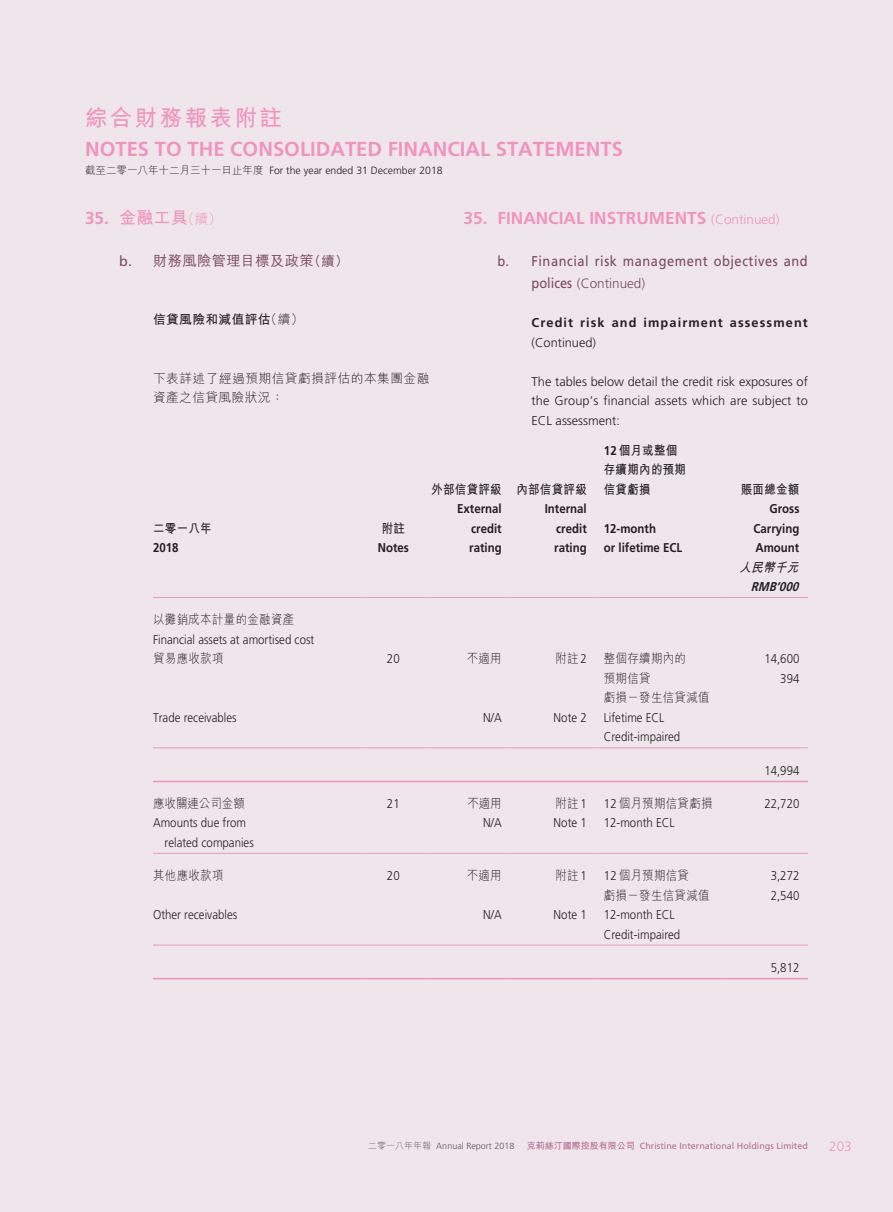
<style>
.page{position:relative;width:893px;height:1212px;background:#efe6eb}
.page>*{position:absolute;margin:0;border:0;box-sizing:border-box;transform-origin:0 0}
.t1{font:700 22.5px "M Hei HK";letter-spacing:.11em;color:#f094bf}
.t2{font:700 20.25px "Frutiger LT Std";color:#f094bf}
._3__標題{font:700 17.25px "Frutiger LT Std";color:#f094bf}
._8__標題-C{font:700 17.25px "M Hei HK";color:#f094bf}
._4__副標題{font:14.25px "Frutiger LT Std";letter-spacing:.045em;color:#7c4962;scale:.9 1}
._9__副標題-C{font:500 14.25px "M Hei HK";letter-spacing:.03em;color:#7c4962}
._4__副標題-2{font:300 13.5px "Frutiger LT Std";color:#7c4962}
.t3{font:300 13.5px "Frutiger LT Std";color:#f094bf}
._1__內文{font:300 12.75px "Frutiger LT Std";color:#231f20;scale:.9 1}
._1__內文-2{font:300 12.75px/19.5px "Frutiger LT Std";color:#231f20;text-align:justify}
._1__內文-3{font:700 12.75px "Frutiger LT Std";color:#231f20;scale:.9 1}
._6__內文-C{font:300 12.75px "M Hei HK";letter-spacing:.03em;color:#231f20;scale:.9 1}
._1__內文-4{font:700 12.75px/19.5px "Frutiger LT Std";letter-spacing:.085em;color:#231f20}
._6__內文-C-2{font:700 12.75px "M Hei HK";letter-spacing:.03em;color:#231f20;scale:.9 1}
._6__內文-C-3{font:300 12.75px/19.5px "M Hei HK";letter-spacing:.03em;color:#231f20}
._6__內文-C-4{font:700 12.75px "M Hei HK";letter-spacing:.03em;color:#231f20}
._1__內文-5{font:300 12.75px "M Hei HK";color:#231f20;scale:.9 1}
._1__內文-6{font:italic 700 12.75px "Frutiger LT Std";color:#231f20;scale:.9 1}
._6__內文-C-5{font:italic 700 12.75px "M Hei HK";color:#231f20;scale:.9 1}
._1__內文-7{font:700 12.75px "M Hei HK";color:#231f20;scale:.9 1}
.t4{font:300 10.5px "Frutiger LT Std";color:#231f20}
.t5{font:9px "Frutiger LT Std";color:#b36e90}
.t6{font:300 9px "Frutiger LT Std";color:#57585a}
.s1{font-family:"M Hei HK"}
.s2{font-weight:300;font-size:13.5px}
.s3{font-weight:400;font-size:14.25px}
.s4{font-weight:300}
.s5{font-family:"Frutiger LT Std"}
.s6{font-family:"Frutiger LT Std";font-weight:400}
.s7{font-size:13.5px}
.s8{font-family:"M Hei HK";font-weight:700}
</style>
<div class="page">
<hr style="left:153px;top:597px;width:208px;height:1px;background:#f094bf">
<hr style="left:361px;top:597px;width:64px;height:1px;background:#f094bf">
<hr style="left:425px;top:597px;width:85px;height:1px;background:#f094bf">
<hr style="left:510px;top:597px;width:85px;height:1px;background:#f094bf">
<hr style="left:595px;top:597px;width:128px;height:1px;background:#f094bf">
<hr style="left:723px;top:597px;width:85px;height:1px;background:#f094bf">
<hr style="left:153px;top:747px;width:208px;height:1px;background:#f094bf">
<hr style="left:361px;top:747px;width:64px;height:1px;background:#f094bf">
<hr style="left:425px;top:747px;width:85px;height:1px;background:#f094bf">
<hr style="left:510px;top:747px;width:85px;height:1px;background:#f094bf">
<hr style="left:595px;top:747px;width:128px;height:1px;background:#f094bf">
<hr style="left:723px;top:747px;width:85px;height:1px;background:#f094bf">
<hr style="left:153px;top:781px;width:208px;height:1px;background:#f094bf">
<hr style="left:361px;top:781px;width:64px;height:1px;background:#f094bf">
<hr style="left:425px;top:781px;width:85px;height:1px;background:#f094bf">
<hr style="left:510px;top:781px;width:85px;height:1px;background:#f094bf">
<hr style="left:595px;top:781px;width:128px;height:1px;background:#f094bf">
<hr style="left:723px;top:781px;width:85px;height:1px;background:#f094bf">
<hr style="left:153px;top:853px;width:208px;height:1px;background:#f094bf">
<hr style="left:361px;top:853px;width:64px;height:1px;background:#f094bf">
<hr style="left:425px;top:853px;width:85px;height:1px;background:#f094bf">
<hr style="left:510px;top:853px;width:85px;height:1px;background:#f094bf">
<hr style="left:595px;top:853px;width:128px;height:1px;background:#f094bf">
<hr style="left:723px;top:853px;width:85px;height:1px;background:#f094bf">
<hr style="left:153px;top:945px;width:208px;height:1px;background:#f094bf">
<hr style="left:361px;top:945px;width:64px;height:1px;background:#f094bf">
<hr style="left:425px;top:945px;width:85px;height:1px;background:#f094bf">
<hr style="left:510px;top:945px;width:85px;height:1px;background:#f094bf">
<hr style="left:595px;top:945px;width:128px;height:1px;background:#f094bf">
<hr style="left:723px;top:945px;width:85px;height:1px;background:#f094bf">
<hr style="left:153px;top:978px;width:208px;height:1px;background:#f094bf">
<hr style="left:361px;top:978px;width:64px;height:1px;background:#f094bf">
<hr style="left:425px;top:978px;width:85px;height:1px;background:#f094bf">
<hr style="left:510px;top:978px;width:85px;height:1px;background:#f094bf">
<hr style="left:595px;top:978px;width:128px;height:1px;background:#f094bf">
<hr style="left:723px;top:978px;width:85px;height:1px;background:#f094bf">
<h1 class="t1" style="left:85px;top:102px;width:199px">綜合財務報表附註</h1>
<h2 class="t2" style="left:85px;top:137px;width:539px">NOTES TO THE CONSOLIDATED FINANCIAL STATEMENTS</h2>
<p class="t4" style="left:85px;top:165px;width:359px"><span class="s1">截至二零一八年十二月三十一日止年度</span> For the year ended 31 December 2018</p>
<p class="_3__標題" style="left:463px;top:208px;width:318px">35. FINANCIAL INSTRUMENTS <span class="s2">(Continued)</span></p>
<p class="_4__副標題" style="left:497px;top:252px;width:346px">b. Financial risk management objectives and</p>
<p class="_4__副標題-2" style="left:531px;top:276px;width:115px"><span class="s3">polices</span> (Continued)</p>
<p class="_1__內文-4" style="left:531px;top:313px;width:278px">Credit risk and impairment assessment <span class="s4">(Continued)</span></p>
<p class="_1__內文-2" style="left:531px;top:372px;width:278px">The tables below detail the credit risk exposures of the Group’s financial assets which are subject to ECL assessment:</p>
<p class="_8__標題-C" style="left:85px;top:205px;width:138px"><span class="s5">35.</span> 金融工具<span class="s2">（續）</span></p>
<p class="_9__副標題-C" style="left:119px;top:250px;width:231px"><span class="s6">b.</span> 財務風險管理目標及政策<span class="s7">（續）</span></p>
<p class="_6__內文-C-4" style="left:153px;top:310px;width:152px">信貸風險和減值評估<span class="s4">（續）</span></p>
<p class="_6__內文-C-3" style="left:153px;top:368px;width:278px">下表詳述了經過預期信貸虧損評估的本集團金融資產之信貸風險狀況：</p>
<p class="_6__內文-C-2" style="left:153px;top:519px;width:67px">二零一八年</p>
<p class="_1__內文-7" style="left:382px;top:519px;width:27px">附註</p>
<p class="_6__內文-C-2" style="left:431px;top:480px;width:80px">外部信貸評級</p>
<p class="_6__內文-C-2" style="left:516px;top:480px;width:80px">內部信貸評級</p>
<p class="_6__內文-C-2" style="left:604px;top:441px;width:83px"><span class="s5">12</span>個月或整個</p>
<p class="_6__內文-C-2" style="left:604px;top:460px;width:93px">存續期內的預期</p>
<p class="_6__內文-C-2" style="left:604px;top:480px;width:54px">信貸虧損</p>
<p class="_6__內文-C-2" style="left:741px;top:480px;width:67px">賬面總金額</p>
<p class="_1__內文-3" style="left:457px;top:501px;width:51px">External</p>
<p class="_1__內文-3" style="left:471px;top:521px;width:36px">credit</p>
<p class="_1__內文-3" style="left:545px;top:501px;width:48px">Internal</p>
<p class="_1__內文-3" style="left:556px;top:521px;width:36px">credit</p>
<p class="_1__內文-3" style="left:604px;top:521px;width:60px">12-month</p>
<p class="_1__內文-3" style="left:769px;top:501px;width:35px">Gross</p>
<p class="_1__內文-3" style="left:753px;top:521px;width:53px">Carrying</p>
<p class="_1__內文-3" style="left:153px;top:540px;width:30px">2018</p>
<p class="_1__內文-3" style="left:378px;top:540px;width:36px">Notes</p>
<p class="_1__內文-3" style="left:469px;top:540px;width:38px">rating</p>
<p class="_1__內文-3" style="left:554px;top:540px;width:38px">rating</p>
<p class="_1__內文-3" style="left:604px;top:540px;width:89px">or lifetime ECL</p>
<p class="_1__內文-3" style="left:755px;top:540px;width:50px">Amount</p>
<p class="_6__內文-C-5" style="left:739px;top:558px;width:72px">人民幣千元</p>
<p class="_1__內文-6" style="left:751px;top:579px;width:58px">RMB’000</p>
<p class="_6__內文-C" style="left:153px;top:613px;width:158px">以攤銷成本計量的金融資產</p>
<p class="_1__內文" style="left:153px;top:632px;width:181px">Financial assets at amortised cost</p>
<p class="_6__內文-C" style="left:153px;top:652px;width:80px">貿易應收款項</p>
<p class="_1__內文" style="left:387px;top:652px;width:16px">20</p>
<p class="_6__內文-C" style="left:467px;top:652px;width:40px">不適用</p>
<p class="_6__內文-C" style="left:555px;top:652px;width:36px">附註<span class="s5">2</span></p>
<p class="_6__內文-C" style="left:604px;top:652px;width:93px">整個存續期內的</p>
<p class="_6__內文-C" style="left:604px;top:672px;width:54px">預期信貸</p>
<p class="_6__內文-C" style="left:604px;top:691px;width:119px">虧損－發生信貸減值</p>
<p class="_1__內文" style="left:764px;top:652px;width:40px">14,600</p>
<p class="_1__內文" style="left:780px;top:671px;width:23px">394</p>
<p class="_1__內文" style="left:153px;top:710px;width:94px">Trade receivables</p>
<p class="_1__內文" style="left:483px;top:710px;width:22px">N/A</p>
<p class="_1__內文" style="left:554px;top:710px;width:38px">Note 2</p>
<p class="_1__內文" style="left:604px;top:710px;width:69px">Lifetime ECL</p>
<p class="_1__內文" style="left:604px;top:730px;width:86px">Credit-impaired</p>
<p class="_1__內文" style="left:764px;top:763px;width:40px">14,994</p>
<p class="_1__內文-5" style="left:153px;top:796px;width:103px">應收關連公司金額</p>
<p class="_1__內文" style="left:387px;top:796px;width:16px">21</p>
<p class="_1__內文-5" style="left:467px;top:796px;width:40px">不適用</p>
<p class="_6__內文-C" style="left:555px;top:796px;width:36px">附註<span class="s5">1</span></p>
<p class="_6__內文-C" style="left:604px;top:796px;width:122px"><span class="s5">12</span>個月預期信貸虧損</p>
<p class="_1__內文" style="left:764px;top:796px;width:40px">22,720</p>
<p class="_1__內文" style="left:153px;top:816px;width:105px">Amounts due from</p>
<p class="_1__內文" style="left:483px;top:816px;width:22px">N/A</p>
<p class="_1__內文" style="left:554px;top:816px;width:38px">Note 1</p>
<p class="_1__內文" style="left:604px;top:816px;width:80px">12-month ECL</p>
<p class="_1__內文" style="left:165px;top:835px;width:101px">related companies</p>
<p class="_6__內文-C" style="left:153px;top:869px;width:80px">其他應收款項</p>
<p class="_1__內文" style="left:387px;top:868px;width:16px">20</p>
<p class="_6__內文-C" style="left:467px;top:869px;width:40px">不適用</p>
<p class="_6__內文-C" style="left:555px;top:869px;width:36px">附註<span class="s5">1</span></p>
<p class="_6__內文-C" style="left:604px;top:869px;width:96px"><span class="s5">12</span>個月預期信貸</p>
<p class="_6__內文-C" style="left:604px;top:888px;width:119px">虧損－發生信貸減值</p>
<p class="_1__內文" style="left:771px;top:868px;width:33px">3,272</p>
<p class="_1__內文" style="left:771px;top:888px;width:33px">2,540</p>
<p class="_1__內文" style="left:153px;top:907px;width:95px">Other receivables</p>
<p class="_1__內文" style="left:483px;top:907px;width:22px">N/A</p>
<p class="_1__內文" style="left:554px;top:907px;width:38px">Note 1</p>
<p class="_1__內文" style="left:604px;top:907px;width:80px">12-month ECL</p>
<p class="_1__內文" style="left:604px;top:927px;width:86px">Credit-impaired</p>
<p class="_1__內文" style="left:771px;top:960px;width:33px">5,812</p>
<p class="t6" style="left:368px;top:1141px;width:148px"><span class="s1">二零一八年年報</span> Annual Report 2018</p>
<p class="t5" style="left:527px;top:1140px;width:283px"><span class="s8">克莉絲汀國際控股有限公司</span> Christine International Holdings Limited</p>
<p class="t3" style="left:829px;top:1138px;width:24px">203</p>
</div>
